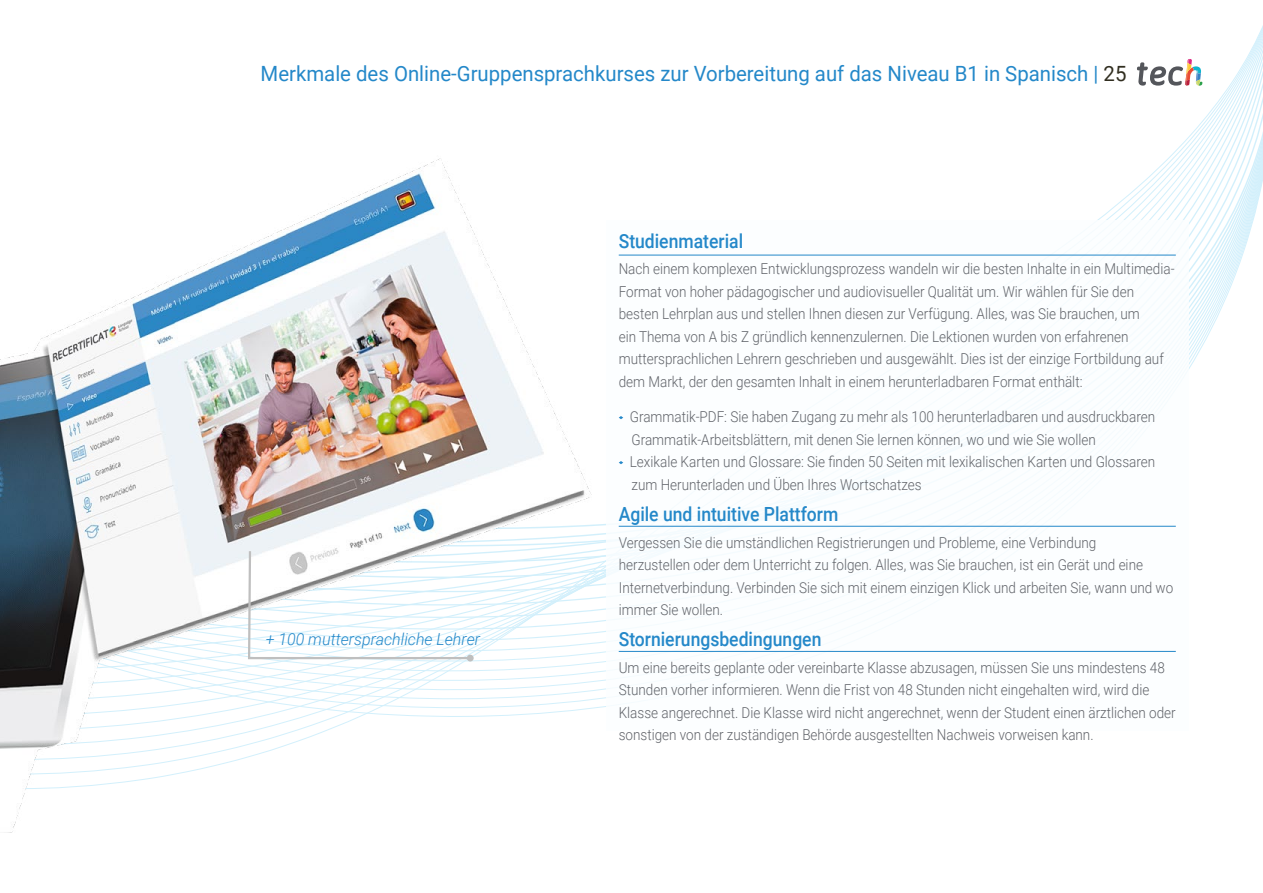
<style>
.page{position:relative;width:1263px;height:893px;background:#fff}
.page>*{position:absolute;margin:0;border:0;box-sizing:border-box;transform-origin:0 0}
.t1{font:21px "Roboto";color:#2488c9}
.t2{font:500 19.5px "Roboto";color:#2488c9;scale:.9 1}
.t3{font:italic 300 16.5px "Roboto";color:#2488c9}
.t4{font:300 15px/22.5px "Roboto";color:#61646a;scale:.9 1}
.s1{color:#312e20}
</style>
<div class="page">
<svg style="left:595px;top:25px;width:668px;height:684px"></svg>
<div style="left:606px;top:220px;width:582px;height:511px;background:#fcfeff"></div>
<img style="left:0;top:158px;width:595px;height:675px">
<svg style="left:619px;top:416px;width:4px;height:3px"></svg>
<svg style="left:619px;top:461px;width:4px;height:3px"></svg>
<hr style="left:619px;top:255px;width:557px;height:1px;background:#2488c9">
<hr style="left:619px;top:526px;width:557px;height:1px;background:#2488c9">
<hr style="left:619px;top:651px;width:557px;height:1px;background:#2488c9">
<svg style="left:247px;top:549px;width:225px;height:111px"></svg>
<div style="left:467px;top:655px;width:7px;height:6px;background:#bfbfbf;border-radius:50%"></div>
<h1 class="t1" style="left:261px;top:59px;width:867px">Merkmale des Online-Gruppensprachkurses zur Vorbereitung auf das Niveau B1 in Spanisch | <span class="s1">25</span></h1>
<p class="t3" style="left:266px;top:627px;width:216px">+ 100 muttersprachliche Lehrer</p>
<h2 class="t2" style="left:619px;top:227px;width:140px">Studienmaterial</h2>
<p class="t4" style="left:619px;top:257px;width:619px">Nach einem komplexen Entwicklungsprozess wandeln wir die besten Inhalte in ein Multimedia-Format von hoher pädagogischer und audiovisueller Qualität um. Wir wählen für Sie den besten Lehrplan aus und stellen Ihnen diesen zur Verfügung. Alles, was Sie brauchen, um<br>ein Thema von A bis Z gründlich kennenzulernen. Die Lektionen wurden von erfahrenen muttersprachlichen Lehrern geschrieben und ausgewählt. Dies ist der einzige Fortbildung auf dem Markt, der den gesamten Inhalt in einem herunterladbaren Format enthält:</p>
<p class="t4" style="left:630px;top:405px;width:585px">Grammatik-PDF: Sie haben Zugang zu mehr als 100 herunterladbaren und ausdruckbaren Grammatik-Arbeitsblättern, mit denen Sie lernen können, wo und wie Sie wollen<br>Lexikale Karten und Glossare: Sie finden 50 Seiten mit lexikalischen Karten und Glossaren zum Herunterladen und Üben Ihres Wortschatzes</p>
<h2 class="t2" style="left:619px;top:500px;width:246px">Agile und intuitive Plattform</h2>
<p class="t4" style="left:619px;top:530px;width:618px">Vergessen Sie die umständlichen Registrierungen und Probleme, eine Verbindung<br>herzustellen oder dem Unterricht zu folgen. Alles, was Sie brauchen, ist ein Gerät und eine Internetverbindung. Verbinden Sie sich mit einem einzigen Klick und arbeiten Sie, wann und wo immer Sie wollen.</p>
<h2 class="t2" style="left:619px;top:625px;width:227px">Stornierungsbedingungen</h2>
<p class="t4" style="left:619px;top:656px;width:620px">Um eine bereits geplante oder vereinbarte Klasse abzusagen, müssen Sie uns mindestens 48<br>Stunden vorher informieren. Wenn die Frist von 48 Stunden nicht eingehalten wird, wird die Klasse angerechnet. Die Klasse wird nicht angerechnet, wenn der Student einen ärztlichen oder sonstigen von der zuständigen Behörde ausgestellten Nachweis vorweisen kann.</p>
</div>
